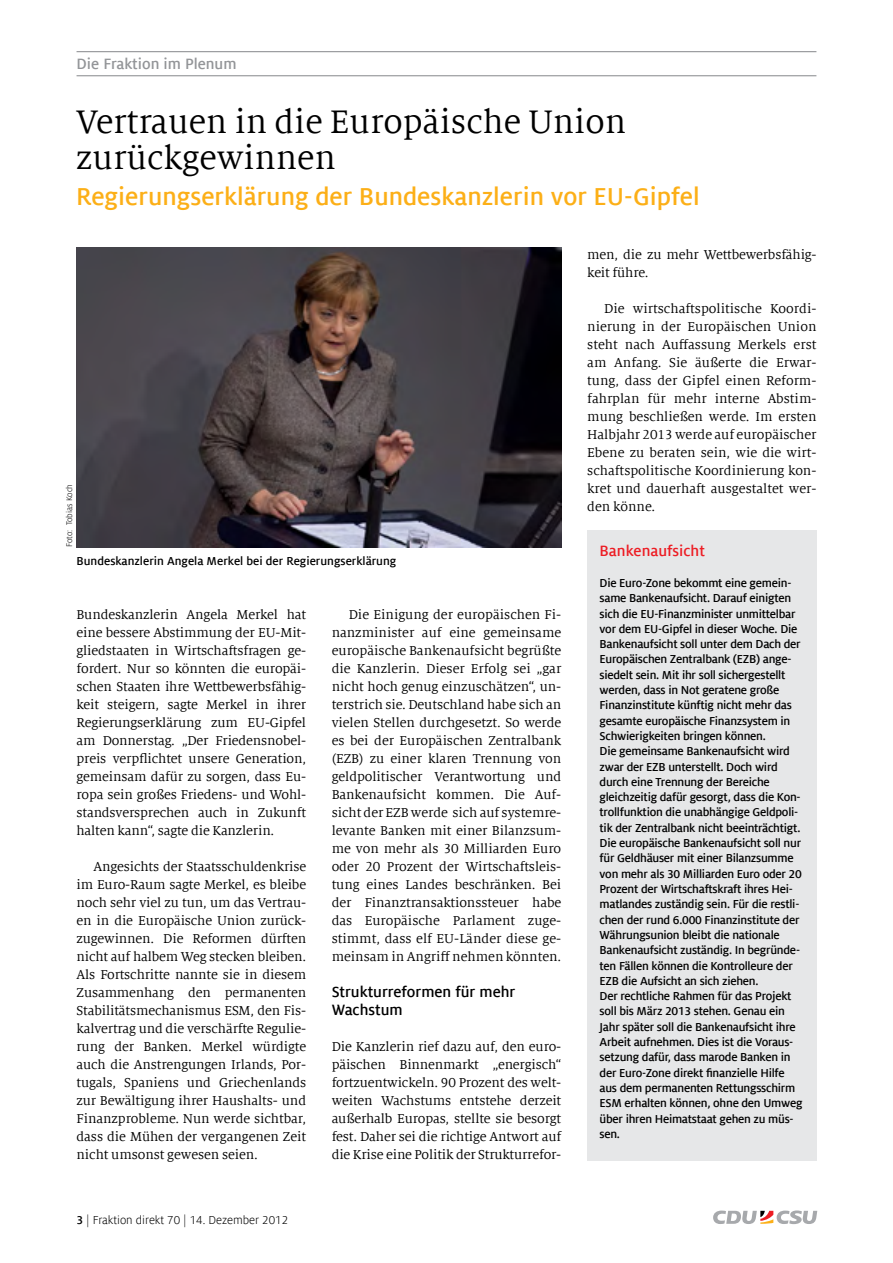
<style>
.page{position:relative;width:893px;height:1263px;background:#fff}
.page>*{position:absolute;margin:0;border:0;box-sizing:border-box;transform-origin:0 0}
.t1{font:36px/36px "Milo Serif Offc";color:#000}
.t2{font:700 27px "Milo Sans Offc";color:#fcaf17}
.t3{font:700 16.5px/18px "Milo Sans Offc";color:#000}
.t4{font:700 16.5px "Milo Sans Offc";color:#939598}
.t5{font:700 16.5px "Milo Sans Offc";color:#ed1d24}
.t6{font:14.25px/18px "Milo Serif Offc";letter-spacing:-.005em;color:#000;text-align:justify}
.t7{font:700 12.75px/15.3px "Milo Sans Offc";letter-spacing:-.02em;color:#000}
.t8{font:700 12.75px "Milo Sans Offc";color:#000}
.t9{font:12.75px "Milo Sans Offc";color:#000}
.t10{font:9px "Milo Sans Offc";color:#000}
.s1{font-weight:700}
</style>
<div class="page">
<svg style="left:713px;top:1210px;width:104px;height:14px"></svg>
<hr style="left:77px;top:51px;width:739px;height:1px;background:#939598">
<hr style="left:77px;top:75px;width:739px;height:1px;background:#939598">
<img style="left:77px;top:248px;width:484px;height:299px">
<div style="left:587px;top:530px;width:229px;height:631px;background:#e6e7e8"></div>
<p class="t4" style="left:77px;top:55px;width:161px">Die Fraktion im Plenum</p>
<h1 class="t1" style="left:76px;top:105px;width:551px">Vertrauen in die Europäische Union zurückgewinnen</h1>
<h2 class="t2" style="left:76px;top:182px;width:625px">Regierungserklärung der Bundeskanzlerin vor EU-Gipfel</h2>
<p class="t10" style="left:65px;top:547px;width:65px;rotate:-90deg">Foto: Tobias Koch</p>
<p class="t8" style="left:77px;top:554px;width:321px">Bundeskanzlerin Angela Merkel bei der Regierungserklärung</p>
<p class="t6" style="left:77px;top:606px;width:231px">Bundeskanzlerin Angela Merkel hat eine bessere Abstimmung der EU-Mit&shy;gliedstaaten in Wirtschaftsfragen ge&shy;fordert. Nur so könnten die europäi&shy;schen Staaten ihre Wettbewerbsfähig&shy;keit steigern, sagte Merkel in ihrer Regierungserklärung zum EU-Gipfel am Donnerstag. „Der Friedensnobel&shy;preis verpflichtet unsere Generation, gemeinsam dafür zu sorgen, dass Eu&shy;ropa sein großes Friedens- und Wohl&shy;standsversprechen auch in Zukunft halten kann“, sagte die Kanzlerin.</p>
<p class="t6" style="left:77px;top:858px;width:231px;text-indent:17px">Angesichts der Staatsschuldenkrise im Euro-Raum sagte Merkel, es bleibe noch sehr viel zu tun, um das Vertrau&shy;en in die Europäische Union zurück&shy;zugewinnen. Die Reformen dürften nicht auf halbem Weg stecken bleiben.<br>Als Fortschritte nannte sie in diesem Zusammenhang den permanenten Stabilitätsmechanismus ESM, den Fis&shy;kalvertrag und die verschärfte Regulie&shy;rung der Banken. Merkel würdigte auch die Anstrengungen Irlands, Por&shy;tugals, Spaniens und Griechenlands zur Bewältigung ihrer Haushalts- und Finanzprobleme. Nun werde sichtbar, dass die Mühen der vergangenen Zeit nicht umsonst gewesen seien.</p>
<p class="t9" style="left:77px;top:1213px;width:213px"><span class="s1">3</span> | Fraktion direkt 70 | 14. Dezember 2012</p>
<p class="t6" style="left:332px;top:606px;width:231px;text-indent:17px">Die Einigung der europäischen Fi&shy;nanzminister auf eine gemeinsame europäische Bankenaufsicht begrüßte die Kanzlerin. Dieser Erfolg sei „gar nicht hoch genug einzuschätzen“, un&shy;terstrich sie. Deutschland habe sich an vielen Stellen durchgesetzt. So werde es bei der Europäischen Zentralbank (EZB) zu einer klaren Trennung von geldpolitischer Verantwortung und Bankenaufsicht kommen. Die Auf&shy;sicht der EZB werde sich auf systemre&shy;levante Banken mit einer Bilanzsum&shy;me von mehr als 30 Milliarden Euro oder 20 Prozent der Wirtschaftsleis&shy;tung eines Landes beschränken. Bei der Finanztransaktionssteuer habe das Europäische Parlament zuge&shy;stimmt, dass elf EU-Länder diese ge&shy;meinsam in Angriff nehmen könnten.</p>
<p class="t3" style="left:332px;top:983px;width:185px">Strukturreformen für mehr<br>Wachstum</p>
<p class="t6" style="left:332px;top:1038px;width:231px">Die Kanzlerin rief dazu auf, den euro&shy;päischen Binnenmarkt „energisch“ fortzuentwickeln. 90 Prozent des welt&shy;weiten Wachstums entstehe derzeit außerhalb Europas, stellte sie besorgt fest. Daher sei die richtige Antwort auf die Krise eine Politik der Strukturrefor-</p>
<p class="t6" style="left:587px;top:246px;width:231px">men, die zu mehr Wettbewerbsfähig&shy;keit führe.</p>
<p class="t6" style="left:587px;top:300px;width:231px;text-indent:17px">Die wirtschaftspolitische Koordi&shy;nierung in der Europäischen Union steht nach Auffassung Merkels erst am Anfang. Sie äußerte die Erwar&shy;tung, dass der Gipfel einen Reform&shy;fahrplan für mehr interne Abstim&shy;mung beschließen werde. Im ersten Halbjahr 2013 werde auf europäischer Ebene zu beraten sein, wie die wirt&shy;schaftspolitische Koordinierung kon&shy;kret und dauerhaft ausgestaltet wer&shy;den könne.</p>
<p class="t5" style="left:600px;top:542px;width:107px">Bankenaufsicht</p>
<p class="t7" style="left:600px;top:575px;width:205px">Die Euro-Zone bekommt eine gemein&shy;same Bankenaufsicht. Darauf einigten sich die EU-Finanzminister unmittelbar vor dem EU-Gipfel in dieser Woche. Die Bankenaufsicht soll unter dem Dach der Europäischen Zentralbank (EZB) ange&shy;siedelt sein. Mit ihr soll sichergestellt werden, dass in Not geratene große Finanzinstitute künftig nicht mehr das gesamte europäische Finanzsystem in Schwierigkeiten bringen können.<br>Die gemeinsame Bankenaufsicht wird zwar der EZB unterstellt. Doch wird durch eine Trennung der Bereiche gleichzeitig dafür gesorgt, dass die Kon&shy;trollfunktion die unabhängige Geldpoli&shy;tik der Zentralbank nicht beeinträchtigt.<br>Die europäische Bankenaufsicht soll nur für Geldhäuser mit einer Bilanzsumme von mehr als 30 Milliarden Euro oder 20<br>Prozent der Wirtschaftskraft ihres Hei&shy;matlandes zuständig sein. Für die restli&shy;chen der rund 6.000 Finanzinstitute der Währungsunion bleibt die nationale Bankenaufsicht zuständig. In begründe&shy;ten Fällen können die Kontrolleure der EZB die Aufsicht an sich ziehen.<br>Der rechtliche Rahmen für das Projekt soll bis März 2013 stehen. Genau ein Jahr später soll die Bankenaufsicht ihre Arbeit aufnehmen. Dies ist die Voraus&shy;setzung dafür, dass marode Banken in der Euro-Zone direkt finanzielle Hilfe aus dem permanenten Rettungsschirm ESM erhalten können, ohne den Umweg über ihren Heimatstaat gehen zu müs&shy;sen.</p>
</div>
